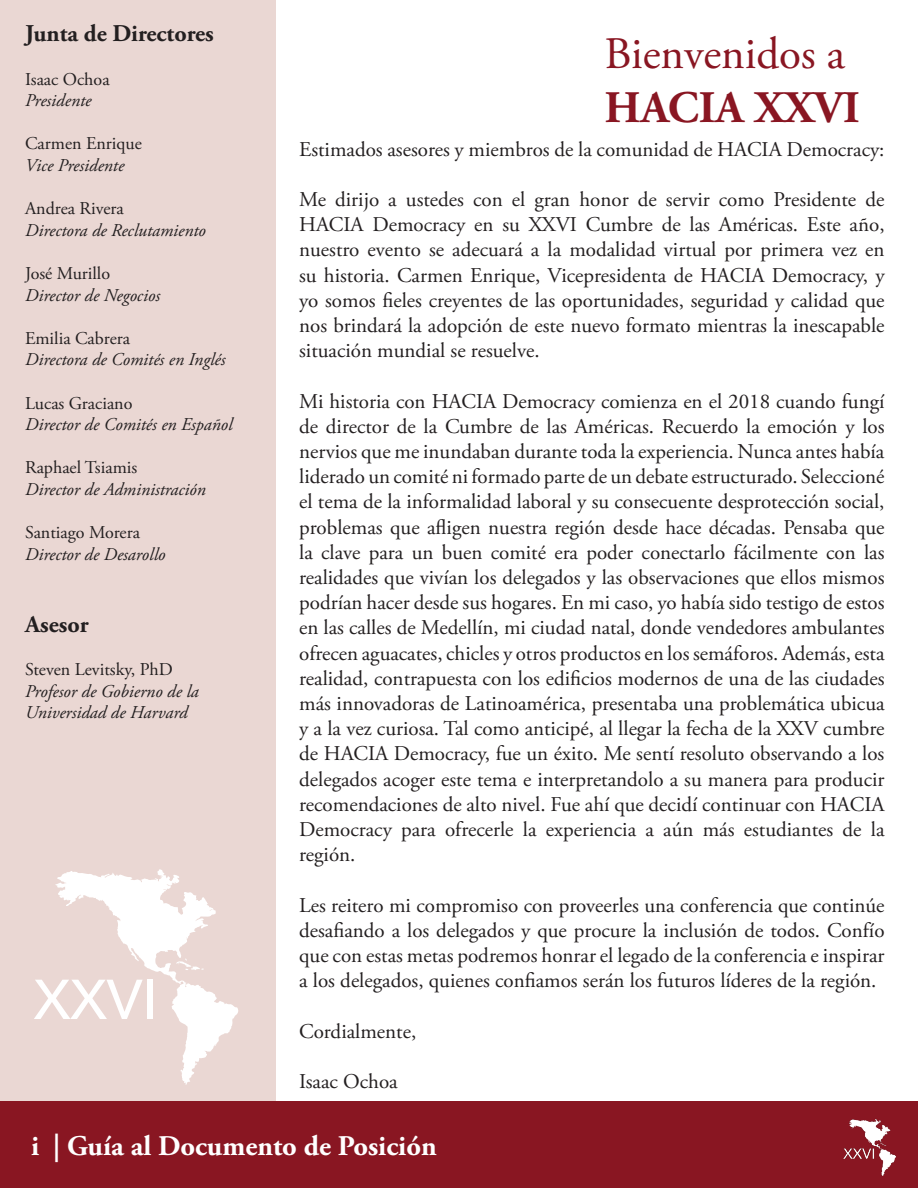
<style>
.page{position:relative;width:918px;height:1188px;background:#fff}
.page>*{position:absolute;margin:0;border:0;box-sizing:border-box;transform-origin:0 0}
.t1{font:500 55.5px "Avenir";color:#fff}
.t2{font:45px "Adobe Garamond Pro";color:#891622}
.t3{font:700 45px "Adobe Garamond Pro";color:#891622}
.t4{font:700 28.5px "Adobe Garamond Pro";color:#fff}
.t5{font:700 24px "Adobe Garamond Pro";color:#231f20}
.t6{font:21px/25.2px "Adobe Garamond Pro";color:#231f20;text-align:justify}
.t7{font:italic 18px/21.6px "Adobe Garamond Pro";color:#231f20}
.t8{font:18px "Adobe Garamond Pro";color:#231f20}
</style>
<div class="page">
<div style="left:0;top:0;width:275px;height:1188px;background:#ead7d3"></div>
<div style="left:0;top:1102px;width:918px;height:86px;background:#891622"></div>
<img style="left:843px;top:1119px;width:53px;height:57px">
<svg style="left:55px;top:869px;width:183px;height:216px"></svg>
<p class="t5" style="left:25px;top:20px;width:190px">Junta de Directores</p>
<p class="t8" style="left:25px;top:68px;width:86px">Isaac Ochoa</p>
<p class="t7" style="left:25px;top:90px;width:68px">Presidente</p>
<p class="t8" style="left:25px;top:133px;width:118px">Carmen Enrique</p>
<p class="t7" style="left:25px;top:155px;width:101px">Vice Presidente</p>
<p class="t8" style="left:25px;top:198px;width:100px">Andrea Rivera</p>
<p class="t7" style="left:25px;top:220px;width:182px">Directora de Reclutamiento</p>
<p class="t8" style="left:25px;top:262px;width:87px">José Murillo</p>
<p class="t7" style="left:25px;top:285px;width:136px">Director de Negocios</p>
<p class="t8" style="left:25px;top:327px;width:107px">Emilia Cabrera</p>
<p class="t7" style="left:25px;top:349px;width:202px">Directora de Comités en Inglés</p>
<p class="t8" style="left:25px;top:392px;width:109px">Lucas Graciano</p>
<p class="t7" style="left:25px;top:414px;width:209px">Director de Comités en Español</p>
<p class="t8" style="left:25px;top:457px;width:114px">Raphael Tsiamis</p>
<p class="t7" style="left:25px;top:479px;width:182px">Director de Administración</p>
<p class="t8" style="left:25px;top:522px;width:116px">Santiago Morera</p>
<p class="t7" style="left:25px;top:544px;width:142px">Director de Desarollo</p>
<p class="t5" style="left:25px;top:610px;width:65px">Asesor</p>
<p class="t8" style="left:25px;top:658px;width:149px">Steven Levitsky, PhD</p>
<p class="t7" style="left:25px;top:681px;width:175px">Profesor de Gobierno de la<br>Universidad de Harvard</p>
<h1 class="t1" style="left:34px;top:952px;width:126px">XXVI</h1>
<h2 class="t2" style="left:604px;top:27px;width:242px">Bienvenidos a</h2>
<h2 class="t3" style="left:604px;top:82px;width:257px">HACIA XXVI</h2>
<p class="t6" style="left:299px;top:137px;width:587px">Estimados asesores y miembros de la comunidad de HACIA Democracy:</p>
<p class="t6" style="left:299px;top:188px;width:587px">Me dirijo a ustedes con el gran honor de servir como Presidente de HACIA Democracy en su XXVI Cumbre de las Américas. Este año, nuestro evento se adecuará a la modalidad virtual por primera vez en su historia. Carmen Enrique, Vicepresidenta de HACIA Democracy, y yo somos fieles creyentes de las oportunidades, seguridad y calidad que nos brindará la adopción de este nuevo formato mientras la inescapable situación mundial se resuelve.</p>
<p class="t6" style="left:299px;top:389px;width:587px">Mi historia con HACIA Democracy comienza en el 2018 cuando fungí de director de la Cumbre de las Américas. Recuerdo la emoción y los nervios que me inundaban durante toda la experiencia. Nunca antes había liderado un comité ni formado parte de un debate estructurado. Seleccioné el tema de la informalidad laboral y su consecuente desprotección social, problemas que afligen nuestra región desde hace décadas. Pensaba que la clave para un buen comité era poder conectarlo fácilmente con las realidades que vivían los delegados y las observaciones que ellos mismos podrían hacer desde sus hogares. En mi caso, yo había sido testigo de estos en las calles de Medellín, mi ciudad natal, donde vendedores ambulantes ofrecen aguacates, chicles y otros productos en los semáforos. Además, esta realidad, contrapuesta con los edificios modernos de una de las ciudades más innovadoras de Latinoamérica, presentaba una problemática ubicua y a la vez curiosa. Tal como anticipé, al llegar la fecha de la XXV cumbre de HACIA Democracy, fue un éxito. Me sentí resoluto observando a los delegados acoger este tema e interpretandolo a su manera para producir recomendaciones de alto nivel. Fue ahí que decidí continuar con HACIA Democracy para ofrecerle la experiencia a aún más estudiantes de la región.</p>
<p class="t6" style="left:299px;top:893px;width:587px">Les reitero mi compromiso con proveerles una conferencia que continúe desafiando a los delegados y que procure la inclusión de todos. Confío que con estas metas podremos honrar el legado de la conferencia e inspirar a los delegados, quienes confiamos serán los futuros líderes de la región.</p>
<p class="t6" style="left:299px;top:1019px;width:119px">Cordialmente,</p>
<p class="t6" style="left:299px;top:1070px;width:100px">Isaac Ochoa</p>
<h3 class="t4" style="left:31px;top:1129px;width:407px">i | Guía al Documento de Posición</h3>
</div>
